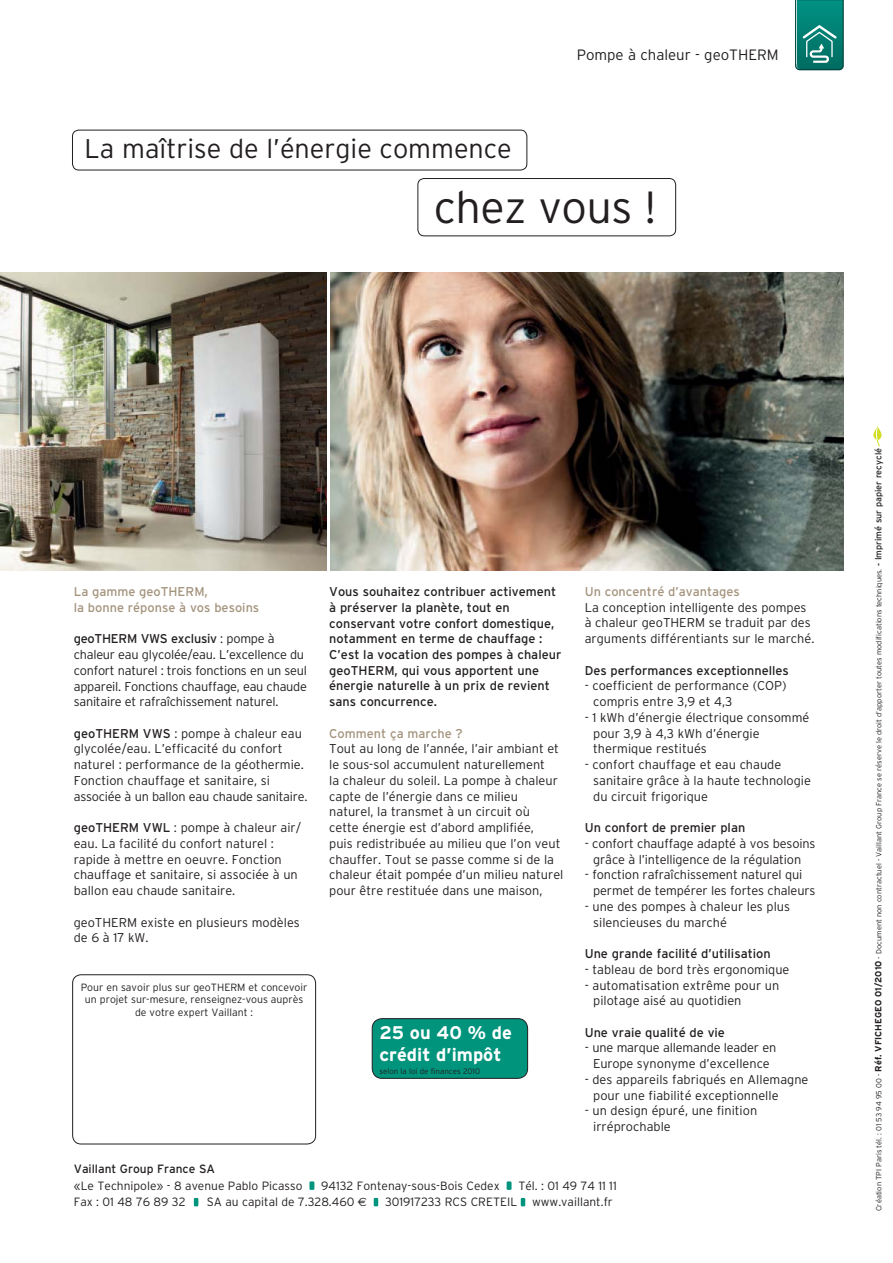
<style>
.page{position:relative;width:893px;height:1263px;background:#fff}
.page>*{position:absolute;margin:0;border:0;box-sizing:border-box;transform-origin:0 0}
.t1{font:300 45px "Interstate";letter-spacing:-.01em;color:#231f20}
.t2{font:300 27px "Interstate";color:#231f20}
.t3{font:700 18.3px/21.9px "Interstate";color:#fff}
.t4{font:300 15px "Interstate";color:#231f20}
.t5{font:300 12.75px/15.8px "Interstate";color:#231f20}
.t6{font:12.75px/15.8px "Interstate";color:#231f20}
.t7{font:300 12.75px/15.8px "Interstate";letter-spacing:-.02em;color:#231f20}
.t8{font:12.75px/15.8px "Interstate";color:#a3937c}
.t9{font:300 12px "Interstate";color:#231f20}
.t10{font:12px "Interstate";color:#231f20}
.t11{font:300 10.5px/12.6px "Interstate";color:#231f20;text-align:center}
.t12{font:300 7.95px "Interstate";color:#231f20}
.t13{font:300 7.5px "Interstate";color:#231f20}
.s1{font-weight:400}
.s2{font-family:"Euro Sans";font-weight:400}
.s3{font-weight:700;font-size:9px}
.s4{font-weight:700}
.s5{font-weight:400;font-size:9px}
</style>
<div class="page">
<svg style="left:873px;top:426px;width:8px;height:21px"></svg>
<div style="left:309px;top:1181px;width:5px;height:9px;background:#00947d"></div>
<svg style="left:507px;top:1181px;width:4px;height:9px"></svg>
<svg style="left:194px;top:1198px;width:4px;height:8px"></svg>
<svg style="left:374px;top:1198px;width:4px;height:8px"></svg>
<svg style="left:521px;top:1198px;width:4px;height:8px"></svg>
<img style="left:0;top:273px;width:326px;height:297px">
<img style="left:331px;top:273px;width:513px;height:297px">
<div style="left:72px;top:130px;width:455px;height:40px;border:1px solid #231f20;border-radius:6px"></div>
<div style="left:418px;top:178px;width:258px;height:58px;border:1px solid #231f20;border-radius:6px"></div>
<svg style="left:795px;top:0;width:49px;height:70px;background:#1c8a7f"></svg>
<div style="left:72px;top:974px;width:244px;height:170px;border:1px solid #231f20;border-radius:9px"></div>
<div style="left:372px;top:1019px;width:156px;height:59px;background:#00947d;border-radius:10px"></div>
<div style="left:372px;top:1018px;width:156px;height:61px;border:1px solid #231f20;border-radius:10px"></div>
<p class="t4" style="left:577px;top:49px;width:203px">Pompe à chaleur - geoTHERM</p>
<h2 class="t2" style="left:84px;top:139px;width:429px">La maîtrise de l’énergie commence</h2>
<h1 class="t1" style="left:434px;top:190px;width:224px">chez vous !</h1>
<p class="t8" style="left:74px;top:585px;width:187px">La gamme geoTHERM,<br>la bonne réponse à vos besoins</p>
<p class="t7" style="left:74px;top:632px;width:235px"><span class="s1">geoTHERM VWS exclusiv</span> : pompe à chaleur eau glycolée/eau. L’excellence du confort naturel : trois fonctions en un seul appareil. Fonctions chauffage, eau chaude sanitaire et rafraîchissement naturel.</p>
<p class="t5" style="left:74px;top:726px;width:235px"><span class="s1">geoTHERM VWS</span> : pompe à chaleur eau glycolée/eau. L’efficacité du confort naturel : performance de la géothermie.<br>Fonction chauffage et sanitaire, si associée à un ballon eau chaude sanitaire.</p>
<p class="t5" style="left:74px;top:821px;width:229px"><span class="s1">geoTHERM VWL</span> : pompe à chaleur air/ eau. La facilité du confort naturel : rapide à mettre en oeuvre. Fonction chauffage et sanitaire, si associée à un ballon eau chaude sanitaire.</p>
<p class="t5" style="left:74px;top:915px;width:228px">geoTHERM existe en plusieurs modèles de 6 à 17 kW.</p>
<p class="t11" style="left:81px;top:982px;width:228px">Pour en savoir plus sur geoTHERM et concevoir un projet sur-mesure, renseignez-vous auprès de votre expert Vaillant :</p>
<p class="t6" style="left:329px;top:585px;width:234px">Vous souhaitez contribuer activement à préserver la planète, tout en conservant votre confort domestique, notamment en terme de chauffage :<br>C’est la vocation des pompes à chaleur geoTHERM, qui vous apportent une énergie naturelle à un prix de revient sans concurrence.</p>
<p class="t8" style="left:329px;top:727px;width:135px">Comment ça marche ?</p>
<p class="t5" style="left:329px;top:742px;width:236px">Tout au long de l’année, l’air ambiant et le sous-sol accumulent naturellement<br>la chaleur du soleil. La pompe à chaleur capte de l’énergie dans ce milieu naturel, la transmet à un circuit où<br>cette énergie est d’abord amplifiée,<br>puis redistribuée au milieu que l’on veut chauffer. Tout se passe comme si de la chaleur était pompée d’un milieu naturel pour être restituée dans une maison,</p>
<h3 class="t3" style="left:379px;top:1022px;width:134px">25 ou 40 % de crédit d’impôt</h3>
<p class="t12" style="left:379px;top:1068px;width:102px">selon la loi de finances 2010</p>
<p class="t8" style="left:585px;top:585px;width:157px">Un concentré d’avantages</p>
<p class="t5" style="left:585px;top:600px;width:231px">La conception intelligente des pompes à chaleur geoTHERM se traduit par des arguments différentiants sur le marché.</p>
<p class="t6" style="left:585px;top:664px;width:206px">Des performances exceptionnelles</p>
<p class="t5" style="left:593px;top:679px;width:195px;text-indent:-8px">- coefficient de performance (COP) compris entre 3,9 et 4,3</p>
<p class="t5" style="left:593px;top:711px;width:218px;text-indent:-8px">- 1 kWh d’énergie électrique consommé pour 3,9 à 4,3 kWh d’énergie thermique restitués</p>
<p class="t5" style="left:593px;top:758px;width:219px;text-indent:-8px">- confort chauffage et eau chaude sanitaire grâce à la haute technologie du circuit frigorique</p>
<p class="t6" style="left:585px;top:821px;width:162px">Un confort de premier plan</p>
<p class="t5" style="left:585px;top:836px;width:232px;text-align:center">- confort chauffage adapté à vos besoins grâce à l’intelligence de la régulation</p>
<p class="t5" style="left:593px;top:868px;width:224px;text-indent:-8px">- fonction rafraîchissement naturel qui permet de tempérer les fortes chaleurs</p>
<p class="t5" style="left:593px;top:899px;width:198px;text-indent:-8px">- une des pompes à chaleur les plus silencieuses du marché</p>
<p class="t6" style="left:585px;top:947px;width:188px">Une grande facilité d’utilisation</p>
<p class="t5" style="left:585px;top:962px;width:206px">- tableau de bord très ergonomique</p>
<p class="t5" style="left:593px;top:978px;width:188px;text-indent:-8px">- automatisation extrême pour un pilotage aisé au quotidien</p>
<p class="t6" style="left:585px;top:1026px;width:142px">Une vraie qualité de vie</p>
<p class="t5" style="left:585px;top:1041px;width:193px;text-align:center">- une marque allemande leader en<br>Europe synonyme d’excellence</p>
<p class="t5" style="left:593px;top:1073px;width:217px;text-indent:-8px">- des appareils fabriqués en Allemagne pour une fiabilité exceptionnelle</p>
<p class="t5" style="left:593px;top:1104px;width:166px;text-indent:-8px">- un design épuré, une finition irréprochable</p>
<p class="t10" style="left:74px;top:1165px;width:143px">Vaillant Group France SA</p>
<p class="t9" style="left:74px;top:1181px;width:230px">«Le Technipole» - 8 avenue Pablo Picasso</p>
<p class="t9" style="left:321px;top:1181px;width:180px">94132 Fontenay-sous-Bois Cedex</p>
<p class="t9" style="left:518px;top:1181px;width:100px">Tél. : 01 49 74 11 11</p>
<p class="t9" style="left:74px;top:1198px;width:113px">Fax : 01 48 76 89 32</p>
<p class="t9" style="left:207px;top:1198px;width:162px">SA au capital de 7.328.460 <span class="s2">€</span></p>
<p class="t9" style="left:385px;top:1198px;width:229px">301917233 RCS CRETEIL www.vaillant.fr</p>
<p class="t13" style="left:876px;top:1211px;width:765px;rotate:-90deg">Création TPI Paris tél. : 01 53 94 95 00 - <span class="s3">Réf. VFICHEGEO 01/2010</span> - Document non contractuel - Vaillant Group France se réserve le droit d’apporter toutes modifications techniques. <span class="s4">-</span> <span class="s5">Imprimé sur papier recyclé</span></p>
</div>
